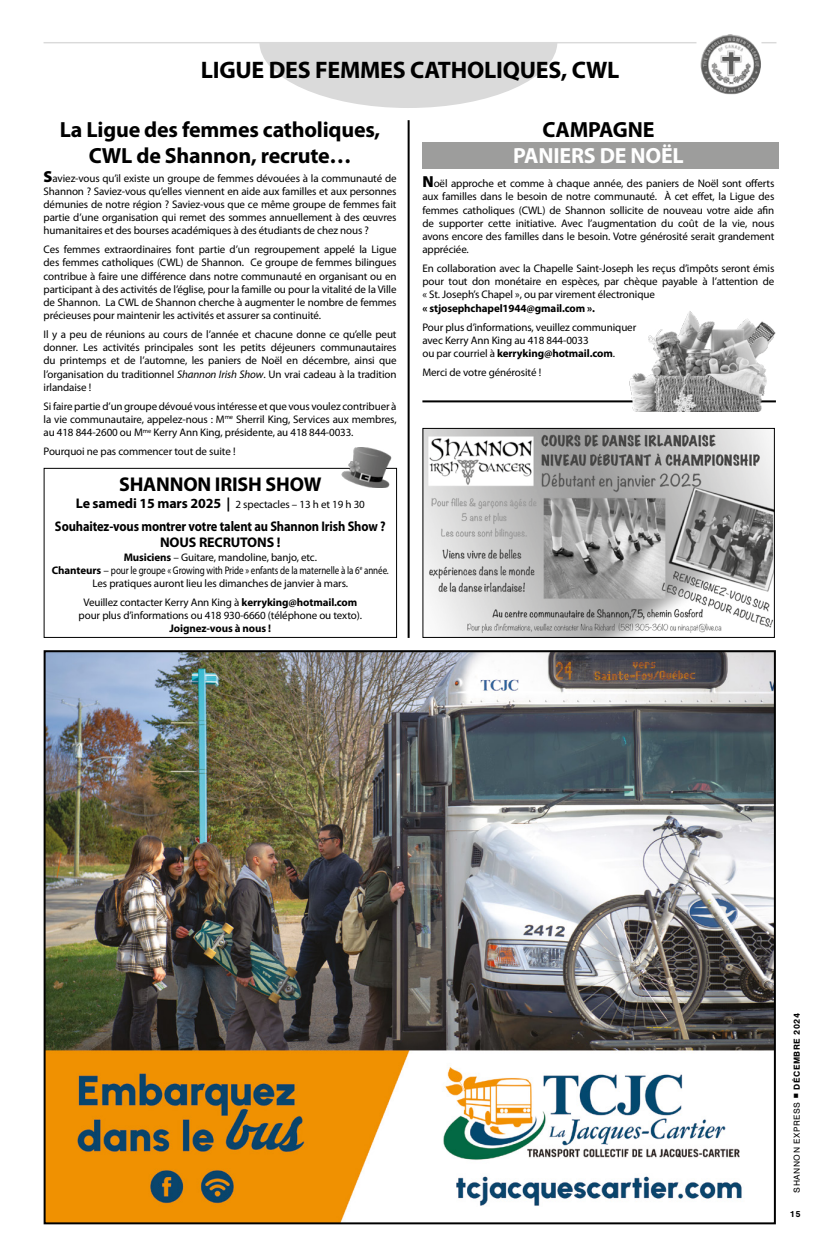
<style>
.page{position:relative;width:819px;height:1260px;background:#fff}
.page>*{position:absolute;margin:0;border:0;box-sizing:border-box;transform-origin:0 0}
.t1{font:700 24px "Myriad Pro";letter-spacing:-.01em;color:#000}
.t2{font:700 22px/26px "Myriad Pro";letter-spacing:-.01em;color:#000;text-align:center}
.t3{font:700 22px "Myriad Pro";letter-spacing:-.01em;color:#fff}
.t4{font:700 20px "Myriad Pro";letter-spacing:-.01em;color:#000}
.t5{font:700 14px/16.8px "Myriad Pro";letter-spacing:-.01em;color:#000;text-align:center;scale:.89 1}
.t6{font:11px/13.2px "Myriad Pro";letter-spacing:-.01em;color:#000;text-align:justify}
.t7{font:700 11px "Myriad Pro";letter-spacing:-.01em;color:#000}
.t8{font:9px "Nimbus San";letter-spacing:.05em;color:#000}
.t9{font:700 9px "Nimbus San";color:#000}
.s1{font-weight:900;font-size:16px}
.s2{font-style:italic}
.s3{font-weight:700;font-size:14px}
.s4{font-weight:700}
</style>
<div class="page">
<img style="left:424px;top:430px;width:349px;height:206px">
<div style="left:422px;top:428px;width:353px;height:210px;border:1px solid #000"></div>
<div style="left:44px;top:468px;width:353px;height:170px;border:1px solid #000"></div>
<hr style="left:44px;top:42px;width:652px;height:1px;background:#dadada">
<svg style="left:761px;top:42px;width:15px;height:1px"></svg>
<svg style="left:259px;top:43px;width:298px;height:65px"></svg>
<img style="left:701px;top:34px;width:60px;height:60px">
<hr style="left:422px;top:400px;width:354px;height:2px;background:#000">
<img style="left:627px;top:311px;width:149px;height:101px">
<div style="left:422px;top:142px;width:357px;height:26px;background:#9d9d9c"></div>
<hr style="left:408px;top:120px;width:2px;height:518px;background:#000">
<img style="left:336px;top:448px;width:60px;height:40px">
<img style="left:47px;top:653px;width:726px;height:568px">
<h1 class="t1" style="left:201px;top:54px;width:420px">LIGUE DES FEMMES CATHOLIQUES, CWL</h1>
<h2 class="t2" style="left:60px;top:116px;width:322px">La Ligue des femmes catholiques,<br>CWL de Shannon, recrute…</h2>
<p class="t6" style="left:44px;top:171px;width:355px"><span class="s1">S</span>aviez-vous qu’il existe un groupe de femmes dévouées à la communauté de Shannon ? Saviez-vous qu’elles viennent en aide aux familles et aux personnes démunies de notre région ? Saviez-vous que ce même groupe de femmes fait partie d’une organisation qui remet des sommes annuellement à des œuvres humanitaires et des bourses académiques à des étudiants de chez nous ?</p>
<p class="t6" style="left:44px;top:243px;width:355px">Ces femmes extraordinaires font partie d’un regroupement appelé la Ligue des femmes catholiques (CWL) de Shannon. Ce groupe de femmes bilingues contribue à faire une différence dans notre communauté en organisant ou en participant à des activités de l’église, pour la famille ou pour la vitalité de la Ville de Shannon. La CWL de Shannon cherche à augmenter le nombre de femmes précieuses pour maintenir les activités et assurer sa continuité.</p>
<p class="t6" style="left:44px;top:328px;width:355px">Il y a peu de réunions au cours de l’année et chacune donne ce qu’elle peut donner. Les activités principales sont les petits déjeuners communautaires du printemps et de l’automne, les paniers de Noël en décembre, ainsi que l’organisation du traditionnel <span class="s2">Shannon Irish Show</span>. Un vrai cadeau à la tradition irlandaise !</p>
<p class="t6" style="left:44px;top:399px;width:355px">Si faire partie d’un groupe dévoué vous intéresse et que vous voulez contribuer à la vie communautaire, appelez-nous : M<sup>me</sup> Sherril King, Services aux membres, au 418 844-2600 ou M<sup>me</sup> Kerry Ann King, présidente, au 418 844-0033.</p>
<p class="t6" style="left:44px;top:445px;width:193px">Pourquoi ne pas commencer tout de suite !</p>
<h3 class="t4" style="left:119px;top:472px;width:204px">SHANNON IRISH SHOW</h3>
<p class="t6" style="left:76px;top:498px;width:291px"><span class="s3">Le samedi 15 mars 2025 |</span> 2 spectacles – 13 h et 19 h 30</p>
<p class="t5" style="left:55px;top:517px;width:373px">Souhaitez-vous montrer votre talent au Shannon Irish Show ?<br>NOUS RECRUTONS !</p>
<p class="t6" style="left:52px;top:550px;width:339px;text-align:center"><span class="s4">Musiciens</span> – Guitare, mandoline, banjo, etc.<br><span class="s4">Chanteurs</span> – pour le groupe « Growing with Pride » enfants de la maternelle à la 6<sup>e</sup> année.<br>Les pratiques auront lieu les dimanches de janvier à mars.</p>
<p class="t6" style="left:79px;top:595px;width:285px;text-align:center">Veuillez contacter Kerry Ann King à <span class="s4">kerryking@hotmail.com </span>pour plus d’informations ou 418 930-6660 (téléphone ou texto).</p>
<p class="t7" style="left:170px;top:621px;width:103px">Joignez-vous à nous !</p>
<h2 class="t2" style="left:542px;top:116px;width:114px">CAMPAGNE</h2>
<h2 class="t3" style="left:513px;top:141px;width:172px">PANIERS DE NOËL</h2>
<p class="t6" style="left:422px;top:177px;width:354px"><span class="s1">N</span>oël approche et comme à chaque année, des paniers de Noël sont offerts aux familles dans le besoin de notre communauté. À cet effet, la Ligue des femmes catholiques (CWL) de Shannon sollicite de nouveau votre aide afin de supporter cette initiative. Avec l’augmentation du coût de la vie, nous avons encore des familles dans le besoin. Votre générosité serait grandement appréciée.</p>
<p class="t6" style="left:422px;top:262px;width:354px">En collaboration avec la Chapelle Saint-Joseph les reçus d’impôts seront émis pour tout don monétaire en espèces, par chèque payable à l’attention de « St. Joseph’s Chapel », ou par virement électronique</p>
<p class="t7" style="left:422px;top:301px;width:174px">« stjosephchapel1944@gmail.com ».</p>
<p class="t6" style="left:422px;top:320px;width:215px;text-align:left">Pour plus d’informations, veuillez communiquer avec Kerry Ann King au 418 844-0033<br>ou par courriel à <span class="s4">kerryking@hotmail.com</span>.</p>
<p class="t6" style="left:422px;top:365px;width:120px">Merci de votre générosité !</p>
<p class="t8" style="left:792px;top:1193px;width:181px;rotate:-90deg">SHANNON EXPRESS ■ <span class="s4">DÉCEMBRE 2024</span></p>
<p class="t9" style="left:790px;top:1209px;width:12px">15</p>
</div>
